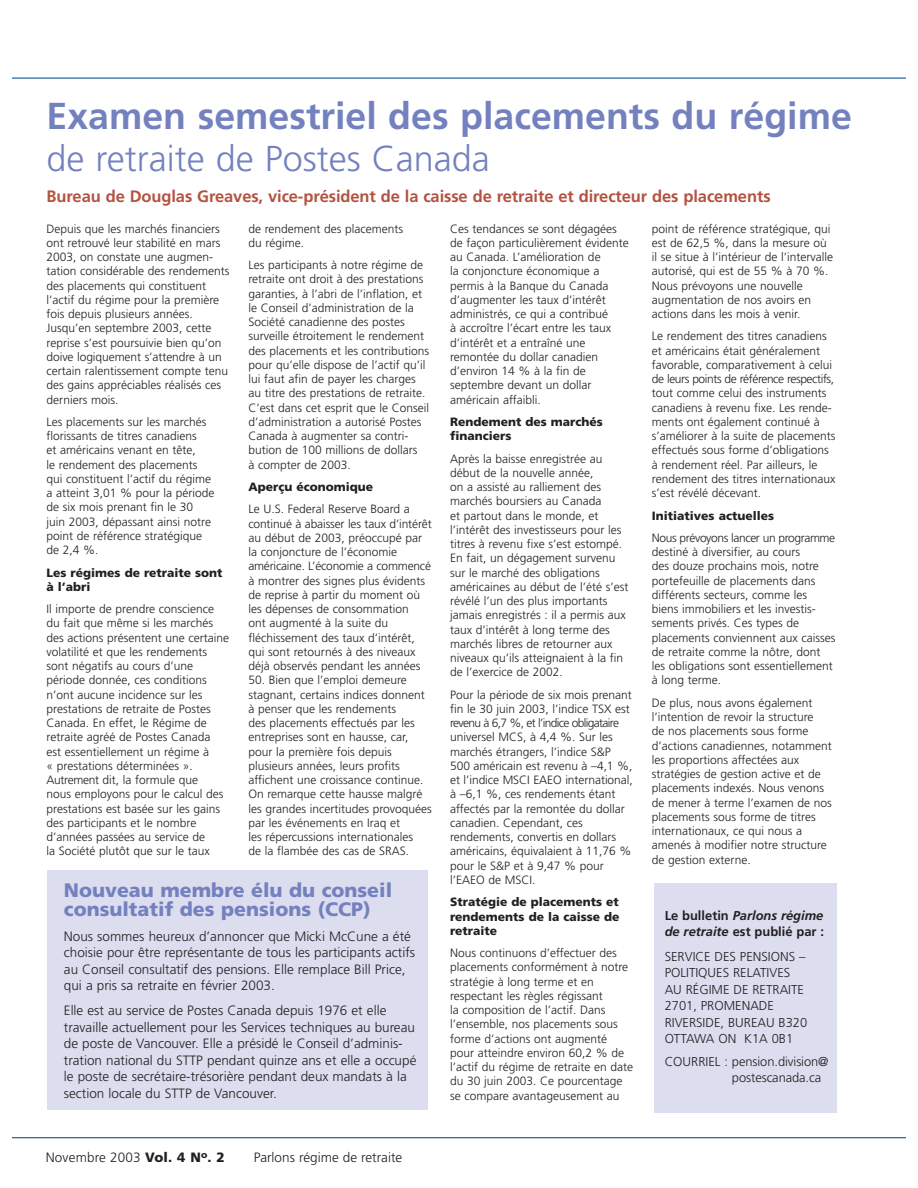
<style>
.page{position:relative;width:918px;height:1188px;background:#fff}
.page>*{position:absolute;margin:0;border:0;box-sizing:border-box;transform-origin:0 0}
.t1{font:700 37.5px "Frutiger";color:#7481bf}
.t2{font:300 36px "Frutiger";color:#7481bf}
.t3{font:900 19.5px/18.9px "Frutiger";color:#7481bf}
.t4{font:700 16.5px "Frutiger";letter-spacing:-.005em;color:#b45240}
.t5{font:300 13.5px/16.5px "Frutiger";color:#231f20}
.t6{font:300 12.9px/16.5px "Frutiger";color:#231f20}
.t7{font:700 12.9px/16.5px "Frutiger";color:#231f20}
.t8{font:300 12px/14.2px "Frutiger";color:#231f20}
.t9{font:900 12px/14.2px "Frutiger";color:#231f20}
.s1{font-style:italic}
.s2{font-weight:900}
</style>
<div class="page">
<div style="left:654px;top:883px;width:183px;height:230px;background:#dcddef"></div>
<hr style="left:12px;top:1137px;width:894px;height:1px;background:#004990">
<hr style="left:12px;top:78px;width:894px;height:1px;background:#004990">
<div style="left:47px;top:871px;width:381px;height:239px;background:#dcddef"></div>
<h1 class="t1" style="left:47px;top:101px;width:807px">Examen semestriel des placements du régime</h1>
<h2 class="t2" style="left:47px;top:144px;width:445px">de retraite de Postes Canada</h2>
<h3 class="t4" style="left:47px;top:190px;width:726px">Bureau de Douglas Greaves, vice-président de la caisse de retraite et directeur des placements</h3>
<p class="t8" style="left:47px;top:222px;width:184px">Depuis que les marchés financiers ont retrouvé leur stabilité en mars<br>2003, on constate une augmen&shy;tation considérable des rendements des placements qui constituent l’actif du régime pour la première fois depuis plusieurs années.<br>Jusqu’en septembre 2003, cette reprise s’est poursuivie bien qu’on doive logiquement s’attendre à un certain ralentissement compte tenu des gains appréciables réalisés ces derniers mois.</p>
<p class="t8" style="left:47px;top:416px;width:170px">Les placements sur les marchés florissants de titres canadiens<br>et américains venant en tête,<br>le rendement des placements qui constituent l’actif du régime a atteint 3,01 % pour la période de six mois prenant fin le 30 juin 2003, dépassant ainsi notre point de référence stratégique de 2,4 %.</p>
<p class="t9" style="left:47px;top:566px;width:177px">Les régimes de retraite sont à l’abri</p>
<p class="t8" style="left:47px;top:603px;width:184px">Il importe de prendre conscience du fait que même si les marchés des actions présentent une certaine volatilité et que les rendements sont négatifs au cours d’une période donnée, ces conditions n’ont aucune incidence sur les prestations de retraite de Postes<br>Canada. En effet, le Régime de retraite agréé de Postes Canada<br>est essentiellement un régime à<br>« prestations déterminées ».<br>Autrement dit, la formule que<br>nous employons pour le calcul des prestations est basée sur les gains des participants et le nombre d’années passées au service de<br>la Société plutôt que sur le taux</p>
<p class="t8" style="left:652px;top:222px;width:183px">point de référence stratégique, qui est de 62,5 %, dans la mesure où il se situe à l’intérieur de l’intervalle autorisé, qui est de 55 % à 70 %.<br>Nous prévoyons une nouvelle augmentation de nos avoirs en actions dans les mois à venir.</p>
<p class="t8" style="left:652px;top:330px;width:185px">Le rendement des titres canadiens et américains était généralement favorable, comparativement à celui de leurs points de référence respectifs, tout comme celui des instruments canadiens à revenu fixe. Les rende&shy;ments ont également continué à s’améliorer à la suite de placements effectués sous forme d’obligations à rendement réel. Par ailleurs, le rendement des titres internationaux s’est révélé décevant.</p>
<p class="t9" style="left:652px;top:509px;width:124px">Initiatives actuelles</p>
<p class="t8" style="left:652px;top:532px;width:185px">Nous prévoyons lancer un programme destiné à diversifier, au cours<br>des douze prochains mois, notre portefeuille de placements dans différents secteurs, comme les biens immobiliers et les investis&shy;sements privés. Ces types de placements conviennent aux caisses de retraite comme la nôtre, dont les obligations sont essentiellement à long terme.</p>
<p class="t8" style="left:652px;top:696px;width:181px">De plus, nous avons également l’intention de revoir la structure<br>de nos placements sous forme d’actions canadiennes, notamment les proportions affectées aux stratégies de gestion active et de placements indexés. Nous venons de mener à terme l’examen de nos placements sous forme de titres internationaux, ce qui nous a amenés à modifier notre structure de gestion externe.</p>
<p class="t8" style="left:248px;top:222px;width:156px">de rendement des placements du régime.</p>
<p class="t8" style="left:248px;top:259px;width:182px">Les participants à notre régime de retraite ont droit à des prestations garanties, à l’abri de l’inflation, et le Conseil d’administration de la Société canadienne des postes surveille étroitement le rendement des placements et les contributions pour qu’elle dispose de l’actif qu’il lui faut afin de payer les charges au titre des prestations de retraite.<br>C’est dans cet esprit que le Conseil d’administration a autorisé Postes Canada à augmenter sa contri&shy;bution de 100 millions de dollars<br>à compter de 2003.</p>
<p class="t9" style="left:248px;top:481px;width:126px">Aperçu économique</p>
<p class="t8" style="left:248px;top:503px;width:185px">Le U.S. Federal Reserve Board a continué à abaisser les taux d’intérêt au début de 2003, préoccupé par la conjoncture de l’économie américaine. L’économie a commencé à montrer des signes plus évidents de reprise à partir du moment où les dépenses de consommation<br>ont augmenté à la suite du fléchissement des taux d’intérêt, qui sont retournés à des niveaux déjà observés pendant les années</p>
<p class="t8" style="left:248px;top:674px;width:185px">50. Bien que l’emploi demeure stagnant, certains indices donnent à penser que les rendements<br>des placements effectués par les entreprises sont en hausse, car, pour la première fois depuis plusieurs années, leurs profits affichent une croissance continue.<br>On remarque cette hausse malgré les grandes incertitudes provoquées par les événements en Iraq et<br>les répercussions internationales<br>de la flambée des cas de SRAS.</p>
<p class="t8" style="left:450px;top:222px;width:180px">Ces tendances se sont dégagées de façon particulièrement évidente au Canada. L’amélioration de<br>la conjoncture économique a permis à la Banque du Canada d’augmenter les taux d’intérêt administrés, ce qui a contribué<br>à accroître l’écart entre les taux d’intérêt et a entraîné une remontée du dollar canadien d’environ 14 % à la fin de septembre devant un dollar américain affaibli.</p>
<p class="t9" style="left:450px;top:416px;width:154px">Rendement des marchés financiers</p>
<p class="t8" style="left:450px;top:452px;width:180px">Après la baisse enregistrée au début de la nouvelle année,<br>on a assisté au ralliement des marchés boursiers au Canada<br>et partout dans le monde, et l’intérêt des investisseurs pour les titres à revenu fixe s’est estompé.<br>En fait, un dégagement survenu sur le marché des obligations américaines au début de l’été s’est révélé l’un des plus importants jamais enregistrés : il a permis aux taux d’intérêt à long terme des marchés libres de retourner aux niveaux qu’ils atteignaient à la fin de l’exercice de 2002.</p>
<p class="t8" style="left:450px;top:688px;width:184px">Pour la période de six mois prenant fin le 30 juin 2003, l’indice TSX est revenu à 6,7 %, et l’indice obligataire universel MCS, à 4,4 %. Sur les marchés étrangers, l’indice S&amp;P<br>500 américain est revenu à –4,1 %, et l’indice MSCI EAEO international, à –6,1 %, ces rendements étant affectés par la remontée du dollar canadien. Cependant, ces rendements, convertis en dollars américains, équivalaient à 11,76 % pour le S&amp;P et à 9,47 % pour l’EAEO de MSCI.</p>
<p class="t9" style="left:450px;top:896px;width:171px;text-align:justify">Stratégie de placements et rendements de la caisse de retraite</p>
<p class="t8" style="left:450px;top:947px;width:185px">Nous continuons d’effectuer des placements conformément à notre stratégie à long terme et en respectant les règles régissant<br>la composition de l’actif. Dans l’ensemble, nos placements sous forme d’actions ont augmenté pour atteindre environ 60,2 % de l’actif du régime de retraite en date du 30 juin 2003. Ce pourcentage se compare avantageusement au</p>
<h3 class="t3" style="left:64px;top:883px;width:330px">Nouveau membre élu du conseil consultatif des pensions (CCP)</h3>
<p class="t5" style="left:64px;top:929px;width:353px">Nous sommes heureux d’annoncer que Micki McCune a été choisie pour être représentante de tous les participants actifs au Conseil consultatif des pensions. Elle remplace Bill Price, qui a pris sa retraite en février 2003.</p>
<p class="t5" style="left:64px;top:1003px;width:354px">Elle est au service de Postes Canada depuis 1976 et elle travaille actuellement pour les Services techniques au bureau de poste de Vancouver. Elle a présidé le Conseil d’adminis&shy;tration national du STTP pendant quinze ans et elle a occupé le poste de secrétaire-trésorière pendant deux mandats à la section locale du STTP de Vancouver.</p>
<p class="t7" style="left:665px;top:908px;width:161px">Le bulletin <span class="s1">Parlons régime de retraite</span> est publié par :</p>
<p class="t6" style="left:665px;top:949px;width:144px">SERVICE DES PENSIONS –<br>POLITIQUES RELATIVES<br>AU RÉGIME DE RETRAITE<br>2701, PROMENADE<br>RIVERSIDE, BUREAU B320<br>OTTAWA ON K1A 0B1</p>
<p class="t6" style="left:732px;top:1054px;width:98px;text-indent:-67px">COURRIEL : pension.division@ postescanada.ca</p>
<p class="t5" style="left:46px;top:1151px;width:180px">Novembre 2003 <span class="s2">Vol. 4 N</span><sup>o</sup><span class="s2">. 2</span></p>
<p class="t5" style="left:254px;top:1150px;width:150px">Parlons régime de retraite</p>
</div>
